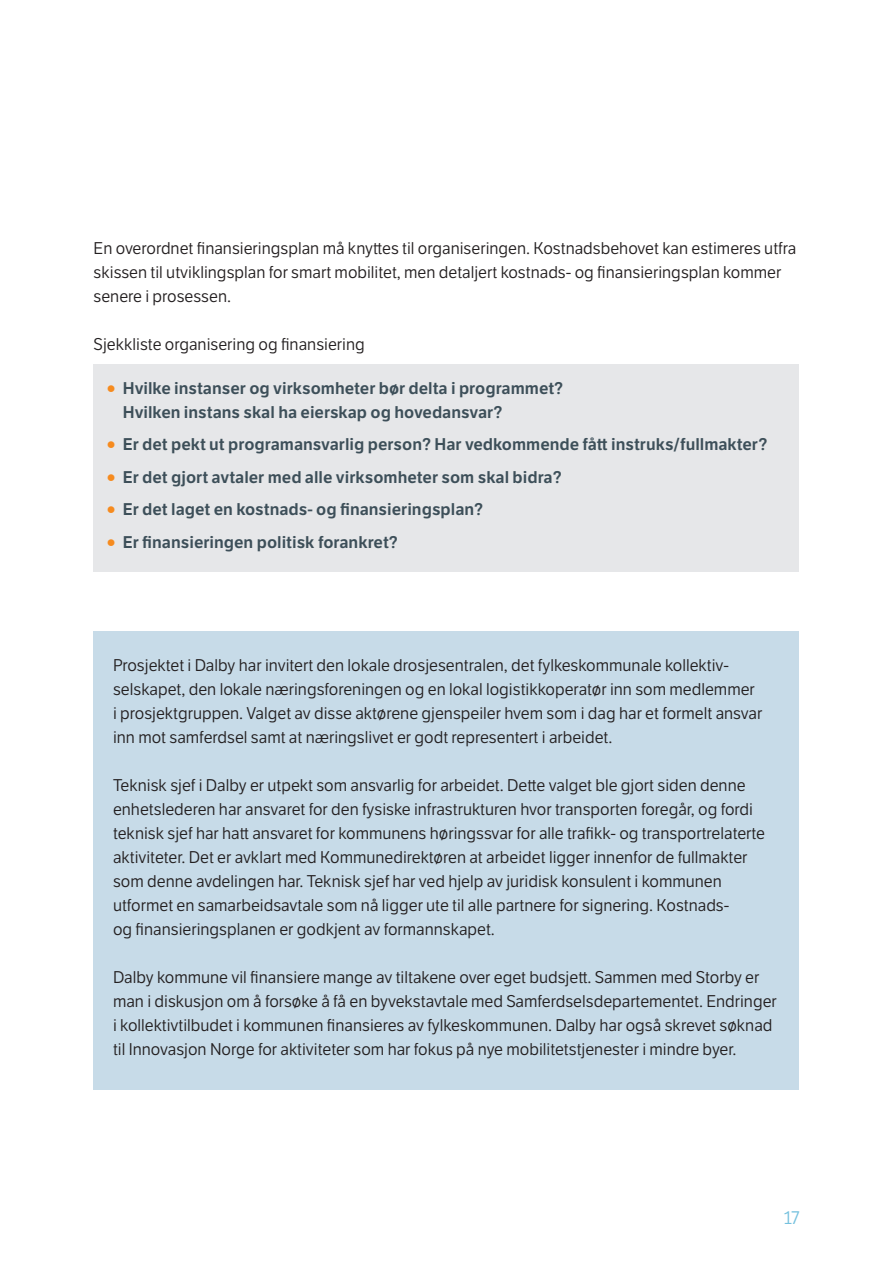
<style>
.page{position:relative;width:893px;height:1263px;background:#fff}
.page>*{position:absolute;margin:0;border:0;box-sizing:border-box;transform-origin:0 0}
.t1{font:18px "LFT Etica";color:#75c1de}
.t2{font:16.5px/24px "LFT Etica";color:#231f20}
.t3{font:600 16.5px/24px "LFT Etica";color:#3d4f59}
.s1{color:#f68b1f}
</style>
<div class="page">
<div style="left:94px;top:631px;width:705px;height:459px;background:#c7dbe8"></div>
<div style="left:94px;top:365px;width:705px;height:207px;background:#e6e7e9"></div>
<p class="t2" style="left:94px;top:237px;width:704px">En overordnet finansieringsplan må knyttes til organiseringen. Kostnadsbehovet kan estimeres utfra skissen til utviklingsplan for smart mobilitet, men detaljert kostnads- og finansieringsplan kommer senere i prosessen.</p>
<p class="t2" style="left:94px;top:333px;width:273px">Sjekkliste organisering og finansiering</p>
<p class="t3" style="left:123px;top:376px;width:442px;text-indent:-16px"><span class="s1">○</span> Hvilke instanser og virksomheter bør delta i programmet?<br>Hvilken instans skal ha eierskap og hovedansvar?</p>
<p class="t3" style="left:106px;top:433px;width:663px"><span class="s1">○</span> Er det pekt ut programansvarlig person? Har vedkommende fått instruks/fullmakter?</p>
<p class="t3" style="left:106px;top:465px;width:457px"><span class="s1">○</span> Er det gjort avtaler med alle virksomheter som skal bidra?</p>
<p class="t3" style="left:106px;top:498px;width:378px"><span class="s1">○</span> Er det laget en kostnads- og finansieringsplan?</p>
<p class="t3" style="left:106px;top:530px;width:293px"><span class="s1">○</span> Er finansieringen politisk forankret?</p>
<p class="t2" style="left:113px;top:654px;width:651px">Prosjektet i Dalby har invitert den lokale drosjesentralen, det fylkeskommunale kollektiv&shy;selskapet, den lokale næringsforeningen og en lokal logistikkoperatør inn som medlemmer i prosjektgruppen. Valget av disse aktørene gjenspeiler hvem som i dag har et formelt ansvar inn mot samferdsel samt at næringslivet er godt representert i arbeidet.</p>
<p class="t2" style="left:113px;top:774px;width:654px">Teknisk sjef i Dalby er utpekt som ansvarlig for arbeidet. Dette valget ble gjort siden denne enhetslederen har ansvaret for den fysiske infrastrukturen hvor transporten foregår, og fordi teknisk sjef har hatt ansvaret for kommunens høringssvar for alle trafikk- og transportrelaterte aktiviteter. Det er avklart med Kommunedirektøren at arbeidet ligger innenfor de fullmakter som denne avdelingen har. Teknisk sjef har ved hjelp av juridisk konsulent i kommunen utformet en samarbeidsavtale som nå ligger ute til alle partnere for signering. Kostnads-<br>og finansieringsplanen er godkjent av formannskapet.</p>
<p class="t2" style="left:113px;top:966px;width:665px">Dalby kommune vil finansiere mange av tiltakene over eget budsjett. Sammen med Storby er man i diskusjon om å forsøke å få en byvekstavtale med Samferdselsdepartementet. Endringer i kollektivtilbudet i kommunen finansieres av fylkeskommunen. Dalby har også skrevet søknad til Innovasjon Norge for aktiviteter som har fokus på nye mobilitetstjenester i mindre byer.</p>
<p class="t1" style="left:784px;top:1207px;width:17px">17</p>
</div>
